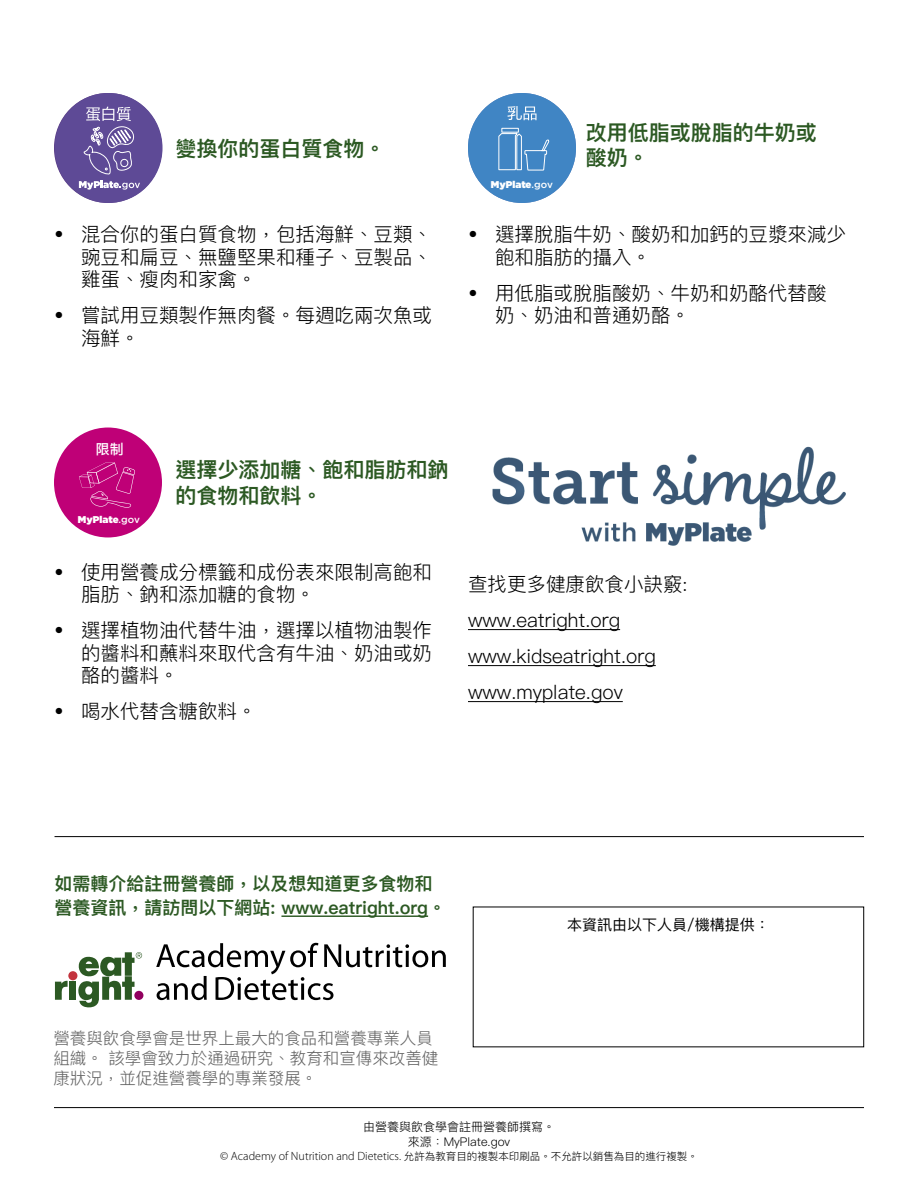
<style>
.page{position:relative;width:918px;height:1188px;background:#fff}
.page>*{position:absolute;margin:0;border:0;box-sizing:border-box;transform-origin:0 0}
.t1{font:600 21px/25.5px "Ping Fang TC";color:#2c5923}
.t2{font:300 19.5px/22.5px "Ping Fang TC";color:#000}
.t3{font:600 18px/24px "Ping Fang TC";color:#2c5923}
.t4{font:300 16.5px/19.8px "Ping Fang TC";color:#636363}
.t5{font:15px "Ping Fang TC";color:#000}
.t6{font:500 13.8px "Ping Fang TC";color:#fff}
.t7{font:300 12px "Myriad Pro";color:#000}
.t8{font:300 12px/14.5px "Ping Fang HK";color:#000;text-align:center}
.t9{font:900 9.9px "Gotham";color:#fff}
.s1{font-weight:500}
.s2{font-family:"Ping Fang HK";font-size:10.5px}
</style>
<div class="page">
<div style="left:54px;top:428px;width:108px;height:109px;background:#bf0077;border-radius:50%"></div>
<svg style="left:79px;top:463px;width:56px;height:45px"></svg>
<img style="left:492px;top:446px;width:354px;height:100px">
<hr style="left:468px;top:629px;width:152px;height:1px;background:#000">
<hr style="left:468px;top:665px;width:188px;height:1px;background:#000">
<hr style="left:468px;top:701px;width:155px;height:1px;background:#000">
<div style="left:55px;top:93px;width:108px;height:110px;background:#5e4a96;border-radius:50%"></div>
<svg style="left:78px;top:181px;width:62px;height:9px"></svg>
<svg style="left:83px;top:107px;width:51px;height:68px"></svg>
<div style="left:468px;top:93px;width:108px;height:110px;background:#4085c4;border-radius:50%"></div>
<svg style="left:498px;top:128px;width:51px;height:43px"></svg>
<svg style="left:507px;top:106px;width:30px;height:14px"></svg>
<hr style="left:55px;top:836px;width:809px;height:1px;background:#000">
<hr style="left:281px;top:915px;width:147px;height:2px;background:#2c5923">
<div style="left:68px;top:971px;width:9px;height:9px;background:#c3343e;border-radius:50%"></div>
<svg style="left:55px;top:981px;width:13px;height:19px"></svg>
<div style="left:69px;top:982px;width:7px;height:18px;background:#2c5923"></div>
<svg style="left:78px;top:952px;width:64px;height:56px"></svg>
<svg style="left:156px;top:943px;width:290px;height:57px"></svg>
<hr style="left:54px;top:1107px;width:810px;height:1px;background:#000">
<p class="t1" style="left:176px;top:135px;width:211px">變換你的蛋白質食物。</p>
<p class="t2" style="left:81px;top:223px;width:353px;text-align:justify;text-indent:-27px">• 混合你的蛋白質食物，包括海鮮、豆類、豌豆和扁豆、無鹽堅果和種子、豆製品、雞蛋、瘦肉和家禽。</p>
<p class="t2" style="left:81px;top:304px;width:353px;text-indent:-27px">• 嘗試用豆類製作無肉餐。每週吃兩次魚或海鮮。</p>
<p class="t9" style="left:491px;top:177px;width:64px">MyPlate<span class="s1">.gov</span></p>
<p class="t1" style="left:586px;top:119px;width:232px">改用低脂或脫脂的牛奶或酸奶。</p>
<p class="t2" style="left:495px;top:223px;width:353px;text-indent:-27px">• 選擇脫脂牛奶、酸奶和加鈣的豆漿來減少飽和脂肪的攝入。</p>
<p class="t2" style="left:495px;top:281px;width:333px;text-indent:-27px">• 用低脂或脫脂酸奶、牛奶和奶酪代替酸奶、奶油和普通奶酪。</p>
<p class="t6" style="left:96px;top:441px;width:29px">限制</p>
<p class="t9" style="left:78px;top:512px;width:64px">MyPlate<span class="s1">.gov</span></p>
<p class="t1" style="left:176px;top:457px;width:274px">選擇少添加糖、飽和脂肪和鈉的食物和飲料。</p>
<p class="t2" style="left:81px;top:560px;width:353px;text-indent:-27px">• 使用營養成分標籤和成份表來限制高飽和脂肪、鈉和添加糖的食物。</p>
<p class="t2" style="left:81px;top:619px;width:353px;text-align:justify;text-indent:-27px">• 選擇植物油代替牛油，選擇以植物油製作的醬料和蘸料來取代含有牛油、奶油或奶酪的醬料。</p>
<p class="t2" style="left:54px;top:700px;width:204px">• 喝水代替含糖飲料。</p>
<p class="t2" style="left:468px;top:565px;width:221px;line-height:36px">查找更多健康飲食⼩訣竅: www.eatright.org www.kidseatright.org www.myplate.gov</p>
<p class="t3" style="left:55px;top:871px;width:393px">如需轉介給註冊營養師，以及想知道更多食物和營養資訊，請訪問以下網站: www.eatright.org。</p>
<p class="t5" style="left:567px;top:915px;width:204px">本資訊由以下⼈員/機構提供：</p>
<p class="t4" style="left:53px;top:1028px;width:386px">營養與飲食學會是世界上最⼤的食品和營養專業⼈員組織。該學會致⼒於通過研究、教育和宣傳來改善健康狀況，並促進營養學的專業發展。</p>
<p class="t8" style="left:363px;top:1119px;width:193px">由營養與飲食學會註冊營養師撰寫。來源：MyPlate.gov</p>
<p class="t7" style="left:220px;top:1149px;width:479px">© Academy of Nutrition and Dietetics. <span class="s2">允許為教育目的複製本印刷品。不允許以銷售為目的進行複製。</span></p>
</div>
